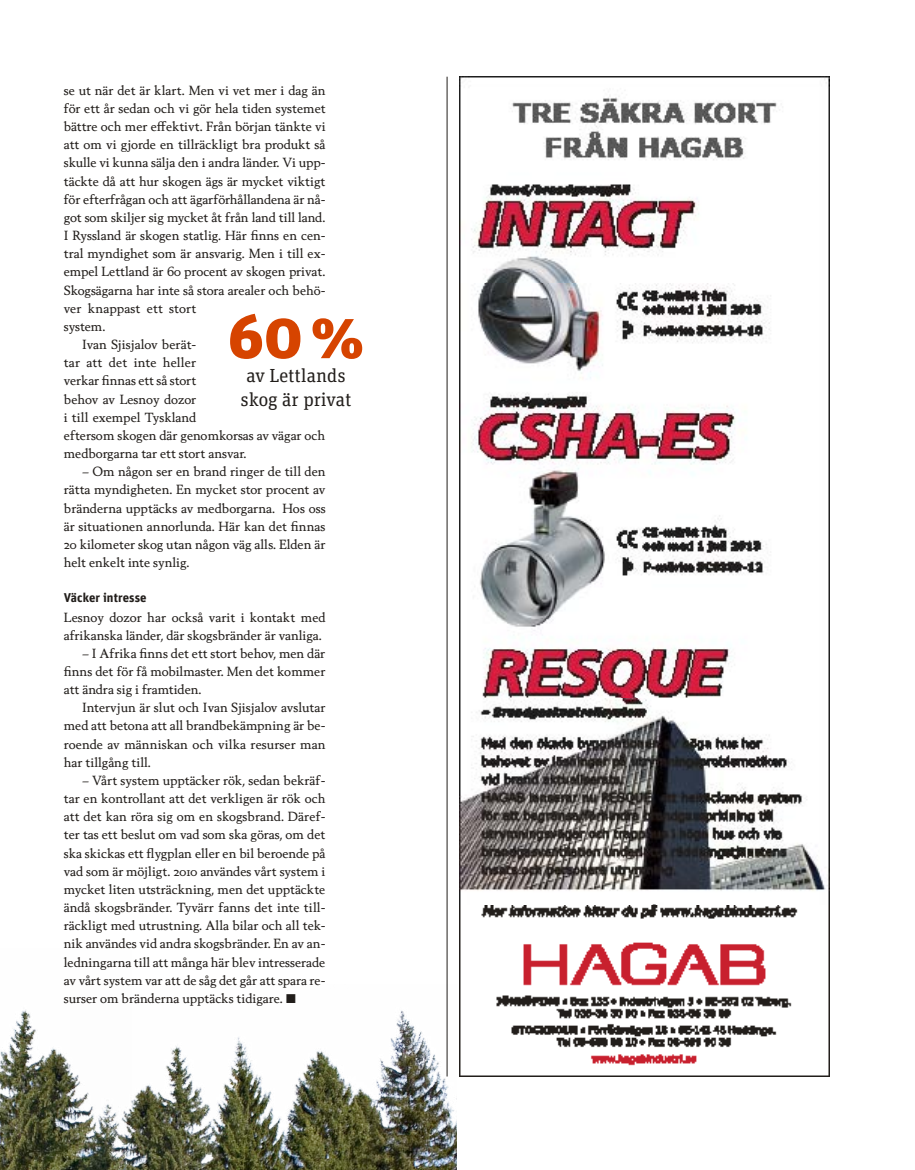
<style>
.page{position:relative;width:915px;height:1170px;background:#fff}
.page>*{position:absolute;margin:0;border:0;box-sizing:border-box;transform-origin:0 0}
.Sifferpuff{font:900 60.75px "Unit Pro";color:#d64400}
.Sifferpuff-2{font:18.9px/24px "Unit Slab Pro";color:#221e1b;text-align:center}
.Bröd_in{font:12.75px/18.1px "Berling Nova Text Pro";color:#221e1b;text-align:justify}
.Bröd_ut{font:12.75px/18.1px "Berling Nova Text Pro";color:#221e1b}
.Mellis{font:700 12.75px "Unit Pro";letter-spacing:.005em;color:#221e1b}
</style>
<div class="page">
<img style="left:459px;top:77px;width:370px;height:999px">
<hr style="left:446px;top:77px;width:1px;height:999px;background:#221e1b">
<img style="left:132px;top:984px;width:324px;height:185px">
<img style="left:0;top:1010px;width:132px;height:159px">
<p class="Bröd_in" style="left:64px;top:81px;width:263px;text-align:left">se ut när det är klart. Men vi vet mer i dag än för ett år sedan och vi gör hela tiden systemet bättre och mer effektivt. Från början tänkte vi att om vi gjorde en tillräckligt bra produkt så skulle vi kunna sälja den i andra länder. Vi upp&shy;täckte då att hur skogen ägs är mycket viktigt för efterfrågan och att ägarförhållandena är nå&shy;got som skiljer sig mycket åt från land till land.<br>I Ryssland är skogen statlig. Här finns en cen&shy;tral myndighet som är ansvarig. Men i till ex&shy;empel Lettland är 60 procent av skogen privat.<br>Skogsägarna har inte så stora arealer och behö&shy;ver knappast ett stort<br>system.</p>
<p class="Bröd_in" style="left:64px;top:335px;width:263px;text-align:left;text-indent:18px">Ivan Sjisjalov berät-<br>tar att det inte heller<br>verkar finnas ett så stort<br>behov av Lesnoy dozor<br>i till exempel Tyskland<br>eftersom skogen där genomkorsas av vägar och medborgarna tar ett stort ansvar.</p>
<p class="Bröd_in" style="left:64px;top:462px;width:263px;text-indent:18px">– Om någon ser en brand ringer de till den rätta myndigheten. En mycket stor procent av bränderna upptäcks av medborgarna. Hos oss är situationen annorlunda. Här kan det finnas 20 kilometer skog utan någon väg alls. Elden är helt enkelt inte synlig.</p>
<p class="Mellis" style="left:64px;top:588px;width:84px">Väcker intresse</p>
<p class="Bröd_ut" style="left:64px;top:607px;width:263px">Lesnoy dozor har också varit i kontakt med afrikanska länder, där skogsbränder är vanliga.</p>
<p class="Bröd_in" style="left:64px;top:643px;width:263px;text-indent:18px">– I Afrika finns det ett stort behov, men där finns det för få mobilmaster. Men det kommer att ändra sig i framtiden.</p>
<p class="Bröd_in" style="left:64px;top:698px;width:263px;text-indent:18px">Intervjun är slut och Ivan Sjisjalov avslutar med att betona att all brandbekämpning är be&shy;roende av människan och vilka resurser man har tillgång till.</p>
<p class="Bröd_in" style="left:64px;top:771px;width:263px;text-indent:18px">– Vårt system upptäcker rök, sedan bekräf&shy;tar en kontrollant att det verkligen är rök och att det kan röra sig om en skogsbrand. Däref&shy;ter tas ett beslut om vad som ska göras, om det ska skickas ett flygplan eller en bil beroende på vad som är möjligt. 2010 användes vårt system i mycket liten utsträckning, men det upptäckte ändå skogsbränder. Tyvärr fanns det inte till&shy;räckligt med utrustning. Alla bilar och all tek&shy;nik användes vid andra skogsbränder. En av an&shy;ledningarna till att många här blev intresserade av vårt system var att de såg det går att spara re&shy;surser om bränderna upptäcks tidigare. ■</p>
<p class="Sifferpuff" style="left:228px;top:291px;width:138px">60%</p>
<p class="Sifferpuff-2" style="left:240px;top:363px;width:112px">av Lettlands skog är privat</p>
</div>
